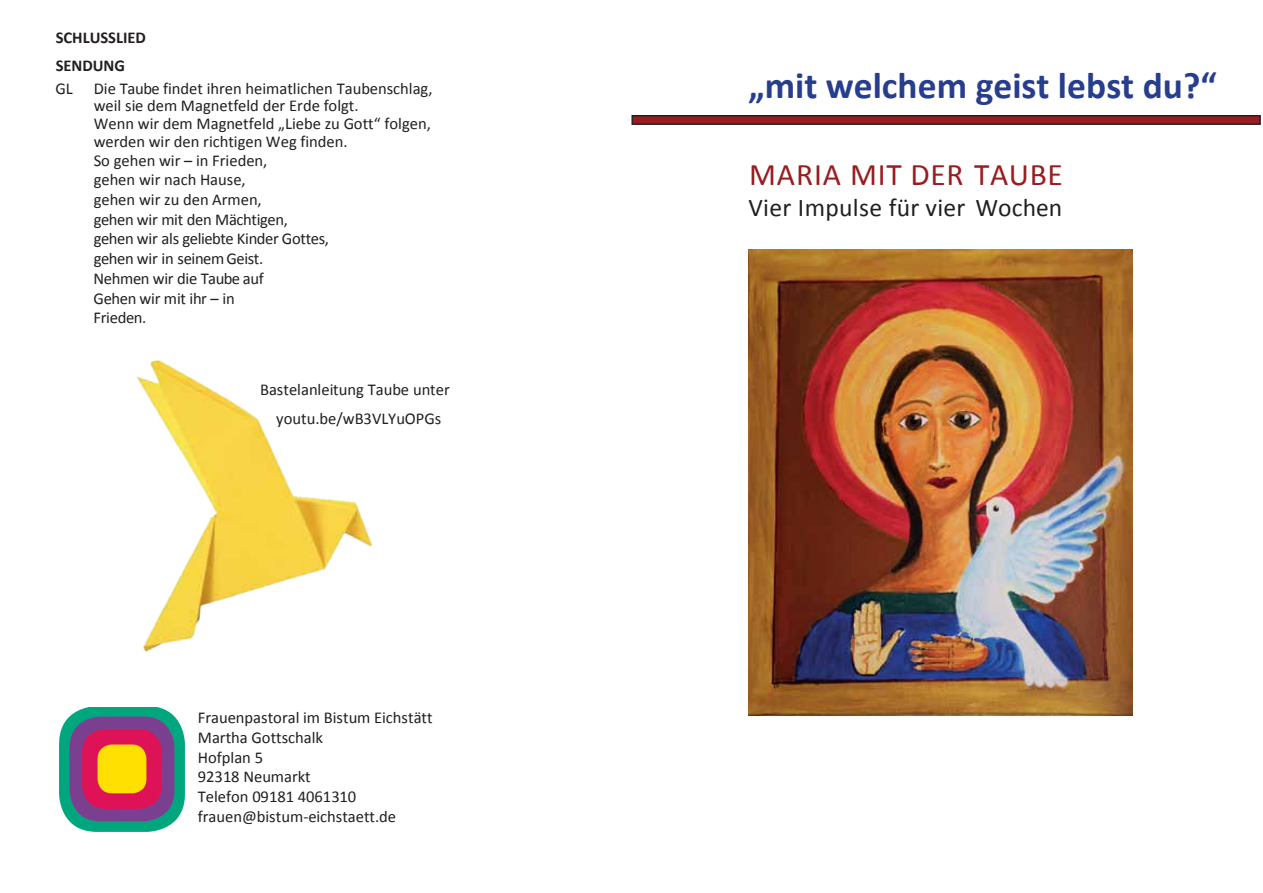
<style>
.page{position:relative;width:1263px;height:893px;background:#fff}
.page>*{position:absolute;margin:0;border:0;box-sizing:border-box;transform-origin:0 0}
.t1{font:700 37.5px "Calibri";color:#273e8e}
.t2{font:31.5px "Calibri";letter-spacing:.025em;color:#991c20}
.t3{font:25.5px "Calibri";letter-spacing:.01em;color:#231f20}
.t4{font:16.5px/19px "Calibri";letter-spacing:-.005em;color:#231f20}
.t5{font:700 16.5px/28.2px "Calibri";color:#231f20}
</style>
<div class="page">
<div style="left:632px;top:116px;width:628px;height:8px;background:#991c20"></div>
<div style="left:631px;top:115px;width:630px;height:10px;border:1px solid #231f20"></div>
<img style="left:748px;top:249px;width:384px;height:466px">
<img style="left:137px;top:360px;width:236px;height:292px">
<img style="left:60px;top:708px;width:125px;height:124px">
<p class="t5" style="left:56px;top:23px;width:92px">SCHLUSSLIED<br>SENDUNG</p>
<p class="t4" style="left:55px;top:79px;width:19px">GL</p>
<p class="t4" style="left:94px;top:79px;width:340px">Die Taube findet ihren heimatlichen Taubenschlag, weil sie dem Magnetfeld der Erde folgt.<br>Wenn wir dem Magnetfeld „Liebe zu Gott“ folgen, werden wir den richtigen Weg finden.<br>So gehen wir – in Frieden,<br>gehen wir nach Hause,<br>gehen wir zu den Armen,<br>gehen wir mit den Mächtigen,<br>gehen wir als geliebte Kinder Gottes,<br>gehen wir in seinemGeist.<br>Nehmen wir die Taube auf<br>Gehen wir mit ihr – in<br>Frieden.</p>
<p class="t4" style="left:260px;top:376px;width:191px;line-height:28.2px;text-align:center">Bastelanleitung Taube unter youtu.be/wB3VLYuOPGs</p>
<p class="t4" style="left:198px;top:707px;width:236px;line-height:19.8px">Frauenpastoral im Bistum Eichstätt<br>Martha Gottschalk<br>Hofplan 5<br>92318 Neumarkt<br>Telefon 09181 4061310 frauen@bistum-eichstaett.de</p>
<h1 class="t1" style="left:748px;top:61px;width:470px">„mit welchem geist lebst du?“</h1>
<h2 class="t2" style="left:749px;top:154px;width:315px">MARIA MIT DER TAUBE</h2>
<h3 class="t3" style="left:748px;top:192px;width:315px">Vier Impulse für vier Wochen</h3>
</div>
